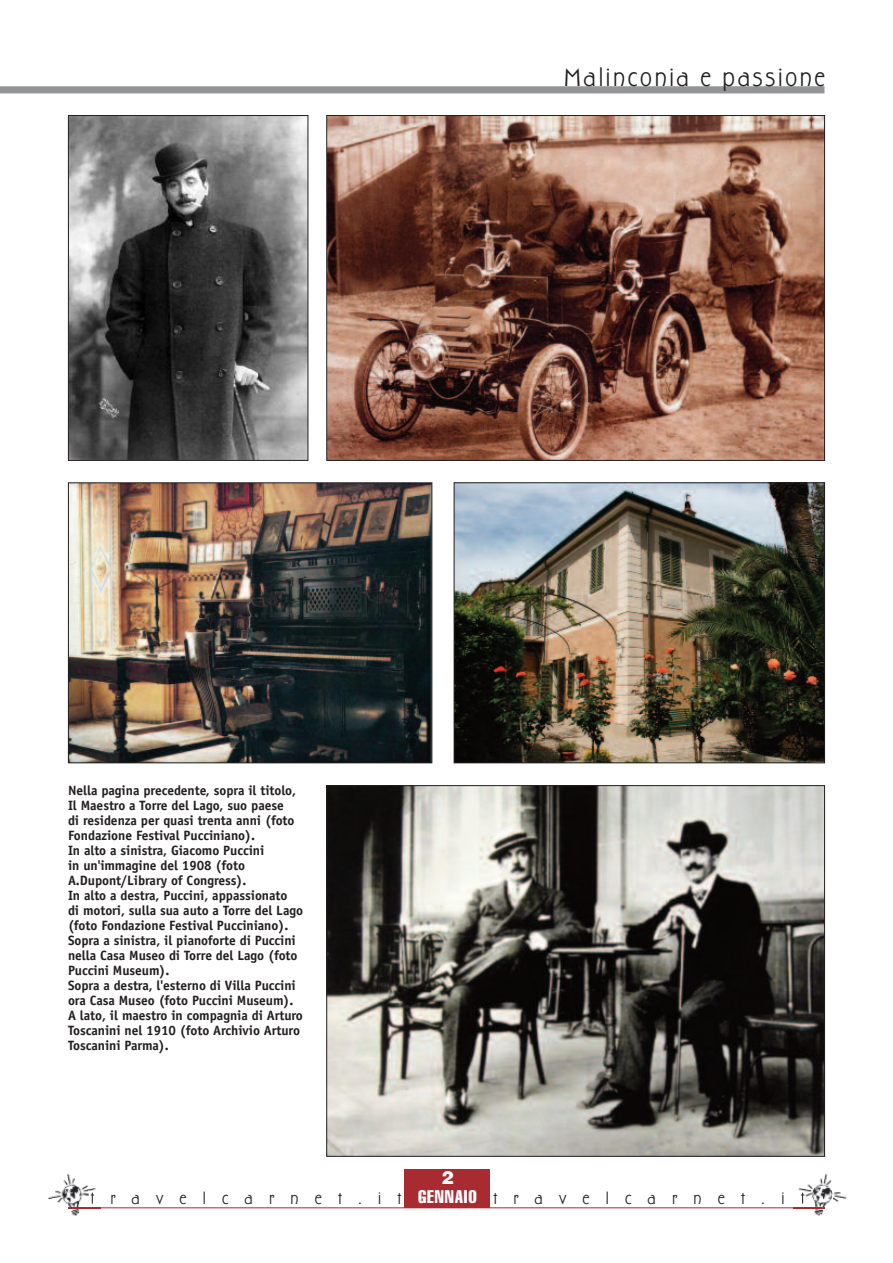
<style>
.page{position:relative;width:893px;height:1263px;background:#fff}
.page>*{position:absolute;margin:0;border:0;box-sizing:border-box;transform-origin:0 0}
.t1{font:27px "Hardwood LP";letter-spacing:.1em;color:#231f20}
.t2{font:18px "Hardwood LP";letter-spacing:.905em;color:#231f20}
.t3{font:900 18px "Helvetica";color:#fff}
.t4{font:700 13.5px/15px "Officina Sans";letter-spacing:-.005em;color:#231f20}
.s1{font-family:"Helvetica";font-stretch:extra-condensed;color:#fff}
</style>
<div class="page">
<div style="left:405px;top:1169px;width:85px;height:39px;background:#a72b30"></div>
<hr style="left:68px;top:1207px;width:757px;height:1px;background:#a72b30">
<img style="left:48px;top:1173px;width:54px;height:43px">
<svg style="left:91px;top:1192px;width:4px;height:12px"></svg>
<img style="left:68px;top:1207px;width:33px;height:1px">
<img style="left:793px;top:1173px;width:54px;height:43px">
<svg style="left:801px;top:1193px;width:3px;height:10px"></svg>
<img style="left:794px;top:1207px;width:31px;height:1px">
<div style="left:0;top:86px;width:824px;height:7px;background:#939598"></div>
<img style="left:70px;top:117px;width:236px;height:342px">
<div style="left:68px;top:115px;width:240px;height:346px;border:1px solid #231f20"></div>
<img style="left:328px;top:787px;width:495px;height:368px">
<img style="left:456px;top:484px;width:367px;height:277px">
<div style="left:454px;top:482px;width:371px;height:281px;border:1px solid #231f20"></div>
<img style="left:70px;top:484px;width:360px;height:277px">
<div style="left:68px;top:482px;width:364px;height:281px;border:1px solid #231f20"></div>
<img style="left:328px;top:117px;width:495px;height:342px">
<h1 class="t1" style="left:564px;top:68px;width:262px">Malinconia e passione</h1>
<p class="t4" style="left:68px;top:784px;width:237px">Nella pagina precedente, sopra il titolo, Il Maestro a Torre del Lago, suo paese<br>di residenza per quasi trenta anni (foto Fondazione Festival Pucciniano).<br>In alto a sinistra, Giacomo Puccini<br>in un'immagine del 1908 (foto A.Dupont/Library of Congress).<br>In alto a destra, Puccini, appassionato<br>di motori, sulla sua auto a Torre del Lago (foto Fondazione Festival Pucciniano).<br>Sopra a sinistra, il pianoforte di Puccini nella Casa Museo di Torre del Lago (foto Puccini Museum).<br>Sopra a destra, l'esterno di Villa Puccini ora Casa Museo (foto Puccini Museum).<br>A lato, il maestro in compagnia di Arturo Toscanini nel 1910 (foto Archivio Arturo Toscanini Parma).</p>
<h2 class="t3" style="left:441px;top:1171px;width:14px">2</h2>
<h2 class="t2" style="left:90px;top:1191px;width:716px">travelcarnet.it<span class="s1">GENNAIO</span>travelcarnet.it</h2>
</div>
